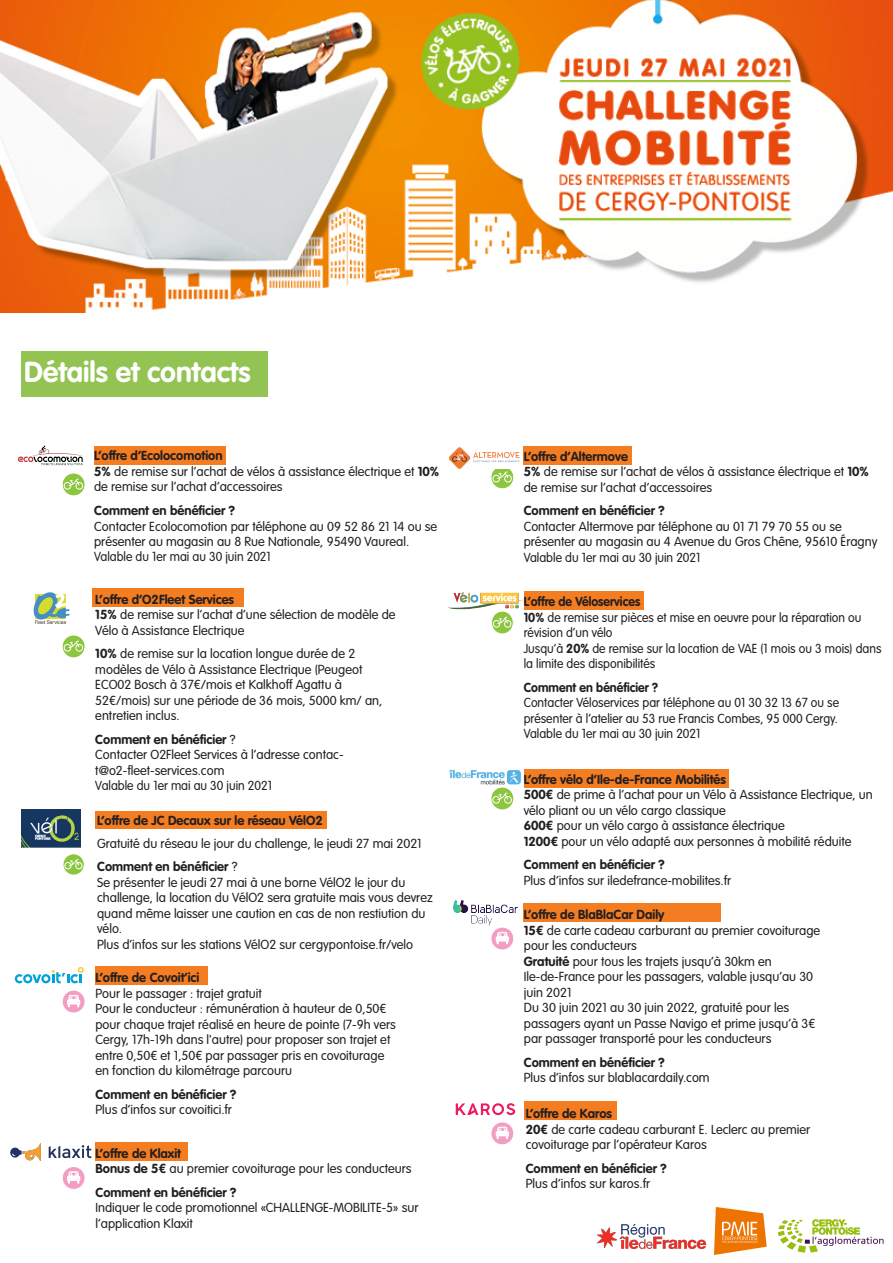
<style>
.page{position:relative;width:893px;height:1263px;background:#fff}
.page>*{position:absolute;margin:0;border:0;box-sizing:border-box;transform-origin:0 0}
.t1{font:700 28.5px "VAG Rounded Std";color:#fff}
.t2{font:300 12.9px/15.5px "VAG Rounded Std";color:#231f20}
.t3{font:300 12.9px/15.5px "VAG Rounded Std";color:#231f20;scale:.95 1}
.t4{font:700 12.9px "VAG Rounded Std";color:#231f20}
.t5{font:700 12.9px "VAG Rounded Std";color:#231f20;scale:.95 1}
.s1{font-weight:700}
</style>
<div class="page">
<div style="left:524px;top:1102px;width:92px;height:18px;background:#f47c21"></div>
<div style="left:21px;top:351px;width:246px;height:45px;background:#93c453"></div>
<div style="left:524px;top:591px;width:119px;height:18px;background:#f47c21"></div>
<svg style="left:491px;top:611px;width:22px;height:23px"></svg>
<div style="left:491px;top:611px;width:22px;height:23px;border:1px solid #fff;border-radius:50%"></div>
<div style="left:493px;top:620px;width:7px;height:7px;border:1px solid #fff;border-radius:50%"></div>
<div style="left:504px;top:620px;width:7px;height:8px;border:1px solid #fff;border-radius:50%"></div>
<svg style="left:497px;top:615px;width:12px;height:9px"></svg>
<div style="left:93px;top:589px;width:151px;height:18px;background:#f47c21"></div>
<svg style="left:62px;top:635px;width:23px;height:23px"></svg>
<div style="left:62px;top:635px;width:23px;height:23px;border:1px solid #fff;border-radius:50%"></div>
<div style="left:64px;top:644px;width:7px;height:7px;border:1px solid #fff;border-radius:50%"></div>
<div style="left:76px;top:644px;width:7px;height:7px;border:1px solid #fff;border-radius:50%"></div>
<svg style="left:68px;top:641px;width:12px;height:7px"></svg>
<div style="left:524px;top:769px;width:205px;height:18px;background:#f47c21"></div>
<svg style="left:491px;top:787px;width:23px;height:23px"></svg>
<div style="left:491px;top:787px;width:23px;height:23px;border:1px solid #fff;border-radius:50%"></div>
<div style="left:493px;top:796px;width:7px;height:7px;border:1px solid #fff;border-radius:50%"></div>
<div style="left:504px;top:796px;width:8px;height:7px;border:1px solid #fff;border-radius:50%"></div>
<svg style="left:497px;top:791px;width:12px;height:9px"></svg>
<div style="left:524px;top:903px;width:197px;height:19px;background:#f47c21"></div>
<svg style="left:491px;top:927px;width:23px;height:23px"></svg>
<div style="left:491px;top:927px;width:23px;height:23px;border:1px solid #fff;border-radius:50%"></div>
<svg style="left:496px;top:932px;width:13px;height:12px"></svg>
<div style="left:524px;top:446px;width:108px;height:18px;background:#f47c21"></div>
<svg style="left:491px;top:466px;width:23px;height:23px"></svg>
<div style="left:491px;top:466px;width:23px;height:23px;border:1px solid #fff;border-radius:50%"></div>
<div style="left:493px;top:475px;width:7px;height:7px;border:1px solid #fff;border-radius:50%"></div>
<div style="left:504px;top:475px;width:8px;height:7px;border:1px solid #fff;border-radius:50%"></div>
<svg style="left:497px;top:472px;width:12px;height:7px"></svg>
<div style="left:94px;top:446px;width:131px;height:19px;background:#f47c21"></div>
<svg style="left:62px;top:473px;width:23px;height:23px"></svg>
<div style="left:62px;top:473px;width:23px;height:23px;border:1px solid #fff;border-radius:50%"></div>
<div style="left:64px;top:482px;width:7px;height:7px;border:1px solid #fff;border-radius:50%"></div>
<div style="left:76px;top:482px;width:7px;height:7px;border:1px solid #fff;border-radius:50%"></div>
<svg style="left:68px;top:479px;width:12px;height:7px"></svg>
<div style="left:95px;top:812px;width:232px;height:17px;background:#f47c21"></div>
<svg style="left:63px;top:854px;width:21px;height:21px"></svg>
<div style="left:63px;top:854px;width:21px;height:21px;border:1px solid #fff;border-radius:50%"></div>
<div style="left:65px;top:862px;width:6px;height:7px;border:1px solid #fff;border-radius:50%"></div>
<div style="left:75px;top:862px;width:7px;height:7px;border:1px solid #fff;border-radius:50%"></div>
<svg style="left:68px;top:859px;width:12px;height:7px"></svg>
<img style="left:778px;top:1219px;width:106px;height:34px">
<img style="left:715px;top:1207px;width:52px;height:47px">
<img style="left:0;top:0;width:893px;height:312px">
<div style="left:95px;top:966px;width:113px;height:19px;background:#f47c21"></div>
<svg style="left:62px;top:990px;width:23px;height:23px"></svg>
<div style="left:62px;top:990px;width:23px;height:23px;border:1px solid #fff;border-radius:50%"></div>
<svg style="left:67px;top:995px;width:13px;height:12px"></svg>
<svg style="left:15px;top:967px;width:69px;height:16px"></svg>
<img style="left:21px;top:810px;width:59px;height:38px">
<img style="left:33px;top:592px;width:37px;height:32px">
<img style="left:18px;top:445px;width:65px;height:21px">
<img style="left:449px;top:447px;width:71px;height:22px">
<img style="left:448px;top:592px;width:75px;height:22px">
<img style="left:449px;top:769px;width:72px;height:16px">
<img style="left:454px;top:900px;width:63px;height:25px">
<img style="left:10px;top:1143px;width:82px;height:18px">
<svg style="left:62px;top:1166px;width:23px;height:23px"></svg>
<div style="left:62px;top:1166px;width:23px;height:23px;border:1px solid #fff;border-radius:50%"></div>
<svg style="left:67px;top:1171px;width:13px;height:12px"></svg>
<div style="left:95px;top:1142px;width:92px;height:18px;background:#f47c21"></div>
<img style="left:597px;top:1224px;width:118px;height:31px">
<svg style="left:456px;top:1103px;width:59px;height:12px"></svg>
<svg style="left:491px;top:1122px;width:23px;height:23px"></svg>
<div style="left:491px;top:1122px;width:23px;height:23px;border:1px solid #fff;border-radius:50%"></div>
<svg style="left:496px;top:1126px;width:13px;height:13px"></svg>
<h1 class="t1" style="left:24px;top:356px;width:228px">Détails et contacts</h1>
<p class="t2" style="left:94px;top:449px;width:347px"><span class="s1">L’offre d’Ecolocomotion<br>5%</span> de remise sur l’achat de vélos à assistance électrique et <span class="s1">10% </span>de remise sur l’achat d’accessoires</p>
<p class="t4" style="left:94px;top:503px;width:142px">Comment en bénéficier ?</p>
<p class="t2" style="left:94px;top:519px;width:345px">Contacter Ecolocomotion par téléphone au 09 52 86 21 14 ou se présenter au magasin au 8 Rue Nationale, 95490 Vaureal.<br>Valable du 1er mai au 30 juin 2021</p>
<p class="t2" style="left:95px;top:592px;width:302px"><span class="s1">L’offre d’O2Fleet Services<br>15%</span> de remise sur l’achat d’une sélection de modèle de<br>Vélo à Assistance Electrique</p>
<p class="t2" style="left:95px;top:646px;width:289px"><span class="s1">10%</span> de remise sur la location longue durée de 2 modèles de Vélo à Assistance Electrique (Peugeot ECO02 Bosch à 37€/mois et Kalkhoff Agattu à 52€/mois) sur une période de 36 mois, 5000 km/ an, entretien inclus.</p>
<p class="t2" style="left:95px;top:732px;width:250px"><span class="s1">Comment en bénéficier</span> ?<br>Contacter O2Fleet Services à l’adresse contac&shy;t@o2-fleet-services.com<br>Valable du 1er mai au 30 juin 2021</p>
<p class="t4" style="left:97px;top:813px;width:227px">L’offre de JC Decaux sur le réseau VélO2</p>
<p class="t2" style="left:97px;top:832px;width:326px;line-height:23px">Gratuité du réseau le jour du challenge, le jeudi 27 mai 2021<br><span class="s1">Comment en bénéficier</span> ?</p>
<p class="t2" style="left:97px;top:875px;width:337px">Se présenter le jeudi 27 mai à une borne VélO2 le jour du challenge, la location du VélO2 sera gratuite mais vous devrez quand même laisser une caution en cas de non restiution du vélo.<br>Plus d’infos sur les stations VélO2 sur cergypontoise.fr/velo</p>
<p class="t4" style="left:95px;top:970px;width:105px">L’offre de Covoit’ici</p>
<p class="t2" style="left:95px;top:986px;width:302px">Pour le passager : trajet gratuit<br>Pour le conducteur : rémunération à hauteur de 0,50€ pour chaque trajet réalisé en heure de pointe (7-9h vers Cergy, 17h-19h dans l'autre) pour proposer son trajet et entre 0,50€ et 1,50€ par passager pris en covoiturage en fonction du kilométrage parcouru</p>
<p class="t4" style="left:95px;top:1087px;width:142px">Comment en bénéficier ?</p>
<p class="t2" style="left:95px;top:1102px;width:138px">Plus d’infos sur covoitici.fr</p>
<p class="t2" style="left:96px;top:1146px;width:318px"><span class="s1">L’offre de Klaxit<br>Bonus de 5€</span> au premier covoiturage pour les conducteurs</p>
<p class="t4" style="left:96px;top:1184px;width:142px">Comment en bénéficier ?</p>
<p class="t2" style="left:96px;top:1200px;width:324px">Indiquer le code promotionnel «CHALLENGE-MOBILITE-5» sur l’application Klaxit</p>
<p class="t2" style="left:524px;top:449px;width:347px"><span class="s1">L’offre d’Altermove<br>5%</span> de remise sur l’achat de vélos à assistance électrique et <span class="s1">10% </span>de remise sur l’achat d’accessoires</p>
<p class="t4" style="left:524px;top:503px;width:142px">Comment en bénéficier ?</p>
<p class="t2" style="left:524px;top:519px;width:355px">Contacter Altermove par téléphone au 01 71 79 70 55 ou se présenter au magasin au 4 Avenue du Gros Chêne, 95610 Éragny<br>Valable du 1er mai au 30 juin 2021</p>
<p class="t3" style="left:524px;top:594px;width:378px"><span class="s1">L’offre de Véloservices<br>10%</span> de remise sur pièces et mise en oeuvre pour la réparation ou révision d’un vélo<br>Jusqu’à <span class="s1">20%</span> de remise sur la location de VAE (1 mois ou 3 mois) dans la limite des disponibilités</p>
<p class="t5" style="left:524px;top:679px;width:143px">Comment en bénéficier ?</p>
<p class="t3" style="left:524px;top:695px;width:333px;text-align:justify">Contacter Véloservices par téléphone au 01 30 32 13 67 ou se présenter à l’atelier au 53 rue Francis Combes, 95 000 Cergy.<br>Valable du 1er mai au 30 juin 2021</p>
<p class="t2" style="left:524px;top:772px;width:351px"><span class="s1">L’offre vélo d’Ile-de-France Mobilités<br>500€</span> de prime à l’achat pour un Vélo à Assistance Electrique, un vélo pliant ou un vélo cargo classique<br><span class="s1">600€</span> pour un vélo cargo à assistance électrique<br><span class="s1">1200€</span> pour un vélo adapté aux personnes à mobilité réduite</p>
<p class="t4" style="left:524px;top:857px;width:142px">Comment en bénéficier ?</p>
<p class="t2" style="left:524px;top:873px;width:209px">Plus d’infos sur iledefrance-mobilites.fr</p>
<p class="t2" style="left:524px;top:907px;width:298px"><span class="s1">L’offre de BlaBlaCar Daily<br>15€</span> de carte cadeau carburant au premier covoiturage pour les conducteurs<br><span class="s1">Gratuité</span> pour tous les trajets jusqu’à 30km en Ile-de-France pour les passagers, valable jusqu’au 30 juin 2021<br>Du 30 juin 2021 au 30 juin 2022, gratuité pour les passagers ayant un Passe Navigo et prime jusqu’à 3€ par passager transporté pour les conducteurs</p>
<p class="t4" style="left:524px;top:1054px;width:142px">Comment en bénéficier ?</p>
<p class="t2" style="left:524px;top:1070px;width:187px">Plus d’infos sur blablacardaily.com</p>
<p class="t2" style="left:526px;top:1106px;width:286px"><span class="s1">L’offre de Karos<br>20€</span> de carte cadeau carburant E. Leclerc au premier covoiturage par l’opérateur Karos</p>
<p class="t4" style="left:526px;top:1160px;width:142px">Comment en bénéficier ?</p>
<p class="t2" style="left:526px;top:1176px;width:126px">Plus d’infos sur karos.fr</p>
</div>
